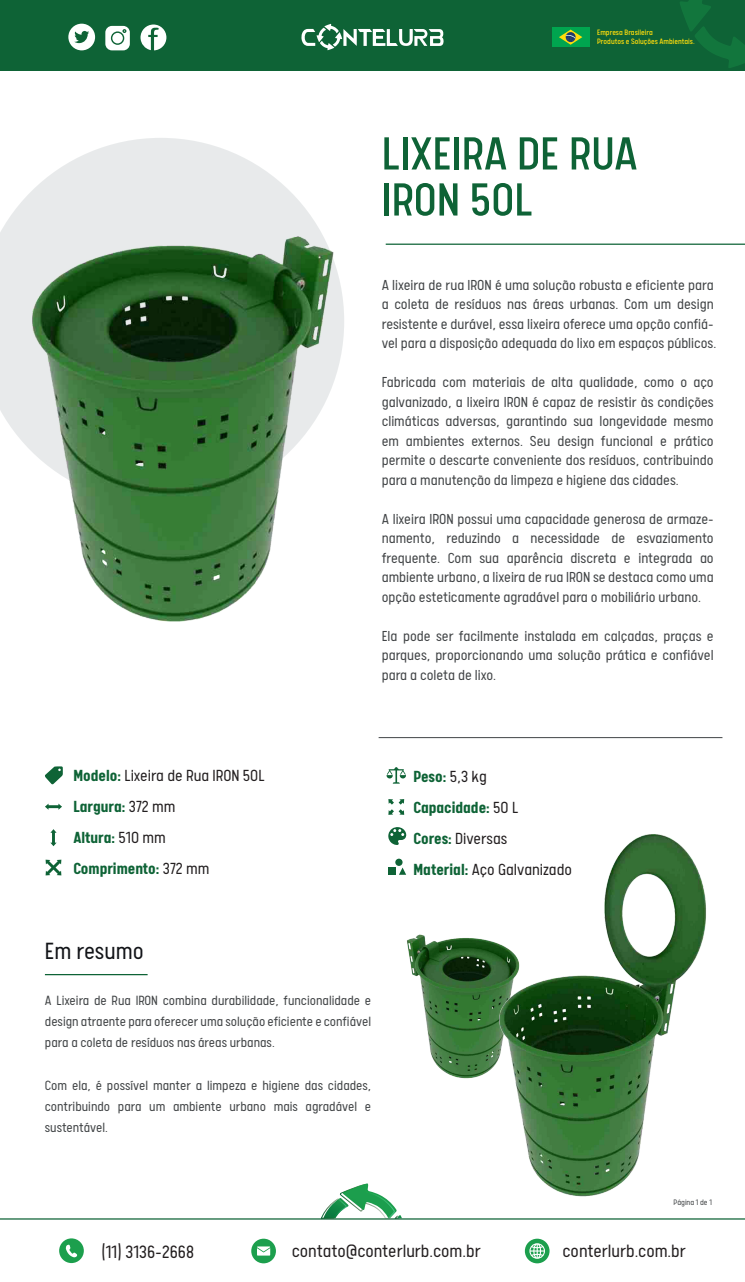
<style>
.page{position:relative;width:745px;height:1282px;background:#fff}
.page>*{position:absolute;margin:0;border:0;box-sizing:border-box;transform-origin:0 0}
.t1{font:52px/46px "Calps Sans";color:#0e6336}
.t2{font:300 26.38px "Calps Sans";color:#121418}
.t3{font:300 20px "Calps Sans";color:#231f20}
.t4{font:700 18px/31px "Calps Sans";color:#0e6336}
.t5{font:300 16.25px/19.5px "Calps Sans";color:#414446;text-align:justify}
.t6{font:300 15px/21.2px "Calps Sans";color:#414446;text-align:justify}
.t7{font:300 8.88px "Calps Sans";color:#414446}
.t8{font:8.75px/8.8px "Calps Sans";color:#ffdd0b}
.s1{font-weight:300;color:#231f20}
</style>
<div class="page">
<svg style="left:9px;top:138px;width:304px;height:81px;fill:#e8eaeb"></svg>
<hr style="left:385px;top:243px;width:359px;height:2px;background:#0e6336">
<hr style="left:378px;top:737px;width:344px;height:1px;background:#414446">
<div style="left:0;top:0;width:744px;height:70px;background:#0e6336"></div>
<svg style="left:680px;top:0;width:64px;height:68px"></svg>
<svg style="left:301px;top:24px;width:142px;height:26px"></svg>
<div style="left:551px;top:27px;width:38px;height:20px;background:#00a54f"></div>
<svg style="left:559px;top:30px;width:23px;height:15px"></svg>
<svg style="left:140px;top:25px;width:26px;height:25px"></svg>
<svg style="left:105px;top:26px;width:25px;height:24px"></svg>
<svg style="left:68px;top:24px;width:27px;height:26px"></svg>
<svg style="left:321px;top:1183px;width:80px;height:34px"></svg>
<hr style="left:0;top:1217px;width:744px;height:2px;background:#0e6336">
<div style="left:59px;top:1237px;width:25px;height:25px;background:#1c9f4d;border-radius:50%"></div>
<svg style="left:66px;top:1244px;width:11px;height:13px"></svg>
<div style="left:251px;top:1238px;width:25px;height:24px;background:#1c9f4d;border-radius:50%"></div>
<svg style="left:257px;top:1246px;width:13px;height:9px"></svg>
<svg style="left:524px;top:1238px;width:25px;height:24px"></svg>
<svg style="left:529px;top:1242px;width:15px;height:16px"></svg>
<svg style="left:50px;top:829px;width:7px;height:17px"></svg>
<svg style="left:45px;top:803px;width:17px;height:6px"></svg>
<svg style="left:46px;top:859px;width:15px;height:16px"></svg>
<svg style="left:45px;top:766px;width:18px;height:18px"></svg>
<svg style="left:388px;top:799px;width:16px;height:15px"></svg>
<div style="left:388px;top:867px;width:7px;height:7px;background:#0e6336"></div>
<svg style="left:399px;top:867px;width:7px;height:7px"></svg>
<div style="left:395px;top:858px;width:7px;height:7px;background:#0e6336;border-radius:50%"></div>
<svg style="left:388px;top:827px;width:18px;height:17px"></svg>
<svg style="left:386px;top:767px;width:20px;height:16px"></svg>
<hr style="left:45px;top:973px;width:102px;height:1px;background:#0e6336">
<img style="left:407px;top:938px;width:7px;height:38px">
<img style="left:414px;top:834px;width:292px;height:363px">
<img style="left:0;top:219px;width:388px;height:403px">
<p class="t8" style="left:596px;top:28px;width:99px">Empresa Brasileira<br>Produtos e Soluções Ambientais.</p>
<h1 class="t1" style="left:381px;top:128px;width:257px">LIXEIRA DE RUA<br>IRON 50L</h1>
<p class="t5" style="left:381px;top:274px;width:336px;text-align:left">A lixeira de rua IRON é uma solução robusta e eficiente para a coleta de resíduos nas áreas urbanas. Com um design resistente e durável, essa lixeira oferece uma opção confiá&shy;vel para a disposição adequada do lixo em espaços públicos.</p>
<p class="t5" style="left:381px;top:372px;width:333px">Fabricada com materiais de alta qualidade, como o aço galvanizado, a lixeira IRON é capaz de resistir às condições climáticas adversas, garantindo sua longevidade mesmo em ambientes externos. Seu design funcional e prático permite o descarte conveniente dos resíduos, contribuindo para a manutenção da limpeza e higiene das cidades.</p>
<p class="t5" style="left:381px;top:508px;width:333px">A lixeira IRON possui uma capacidade generosa de armaze&shy;namento, reduzindo a necessidade de esvaziamento frequente. Com sua aparência discreta e integrada ao ambiente urbano, a lixeira de rua IRON se destaca como uma opção esteticamente agradável para o mobiliário urbano.</p>
<p class="t5" style="left:381px;top:625px;width:333px">Ela pode ser facilmente instalada em calçadas, praças e parques, proporcionando uma solução prática e confiável para a coleta de lixo.</p>
<p class="t4" style="left:73px;top:759px;width:193px">Modelo: <span class="s1">Lixeira de Rua IRON 50L<br></span>Largura: <span class="s1">372 mm<br></span>Altura: <span class="s1">510 mm<br></span>Comprimento: <span class="s1">372 mm</span></p>
<p class="t4" style="left:413px;top:759px;width:160px">Peso: <span class="s1">5,3 kg<br></span>Capacidade: <span class="s1">50 L<br></span>Cores: <span class="s1">Diversas<br></span>Material: <span class="s1">Aço Galvanizado</span></p>
<h2 class="t2" style="left:45px;top:935px;width:100px">Em resumo</h2>
<p class="t6" style="left:45px;top:988px;width:327px">A Lixeira de Rua IRON combina durabilidade, funcionalidade e design atraente para oferecer uma solução eficiente e confiável para a coleta de resíduos nas áreas urbanas.</p>
<p class="t6" style="left:45px;top:1073px;width:327px">Com ela, é possível manter a limpeza e higiene das cidades, contribuindo para um ambiente urbano mais agradável e sustentável.</p>
<p class="t7" style="left:673px;top:1197px;width:40px">Página 1 de 1</p>
<p class="t3" style="left:101px;top:1239px;width:94px">(11) 3136-2668</p>
<p class="t3" style="left:292px;top:1239px;width:190px">contato@conterlurb.com.br</p>
<p class="t3" style="left:562px;top:1239px;width:125px">conterlurb.com.br</p>
</div>
